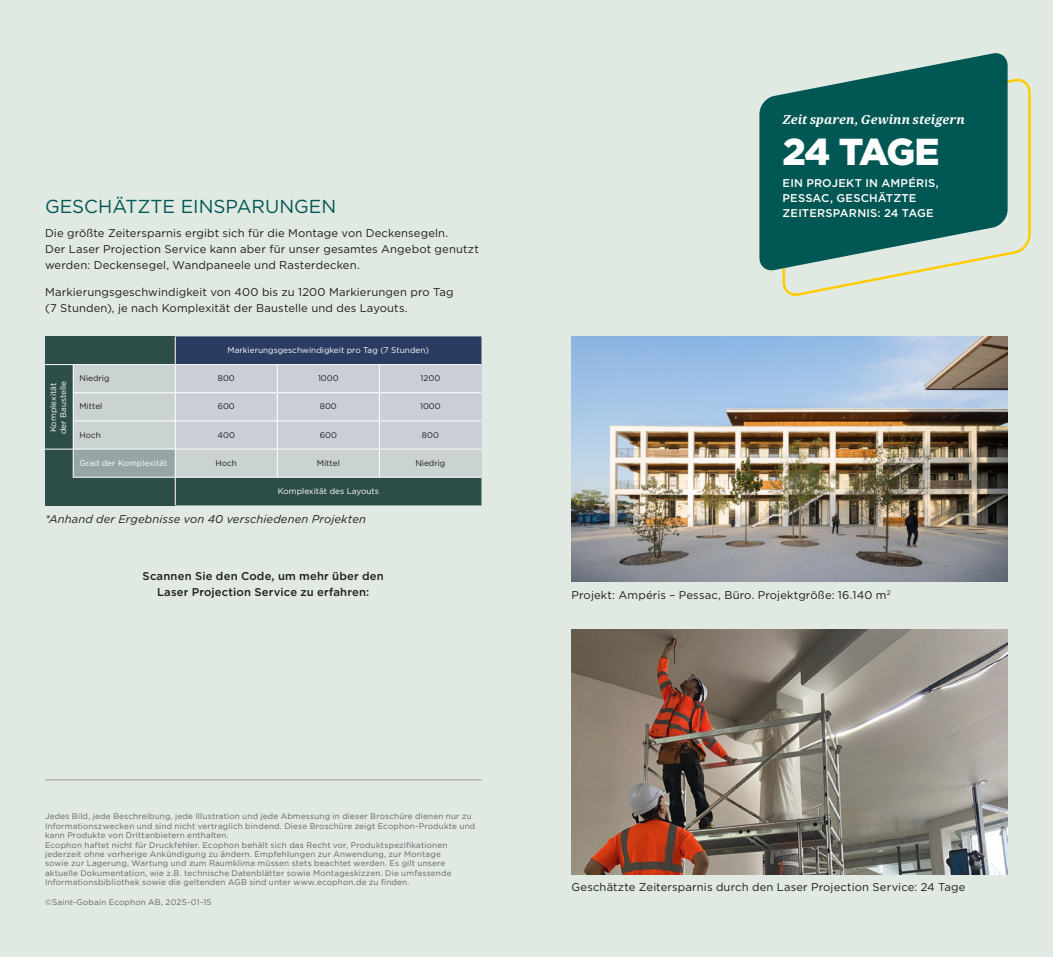
<style>
.page{position:relative;width:1053px;height:957px;background:#fff}
.page>*{position:absolute;margin:0;border:0;box-sizing:border-box;transform-origin:0 0}
.Headline_1{font:900 37.5px "Gotham";letter-spacing:-.055em;color:#fff}
.Sub_headline_2{font:18.75px "Gotham";color:#005753}
.Captions___Quotes{font:italic 700 12.5px "Noto Serif";letter-spacing:.01em;color:#fff}
.Body_copy{font:11.25px/16.2px "Gotham";letter-spacing:.01em;color:#1d1d1b}
.Info_text_9_pt{font:11.25px "Gotham";letter-spacing:.01em;color:#1d1d1b}
.Body_copy-2{font:500 11.25px/16.2px "Gotham";letter-spacing:.015em;color:#1d1d1b;text-align:center}
.Body_copy-3{font:500 11.25px/15px "Gotham";letter-spacing:.015em;color:#fff}
.Body_copy-4{font:italic 11.25px "Gotham";letter-spacing:.01em;color:#1d1d1b}
.t1{font:8.25px/9.9px "Gotham";color:#fff}
.t2{font:8.25px "Gotham";color:#1d1d1b}
.Disclaimer_text{font:8.12px/9.4px "Gotham";letter-spacing:.025em;color:#646363}
</style>
<div class="page">
<div style="left:0;top:0;width:1052px;height:957px;background:#e1e9e3"></div>
<img style="left:572px;top:336px;width:435px;height:246px">
<img style="left:572px;top:629px;width:435px;height:245px">
<hr style="left:45px;top:779px;width:436px;height:1px;background:#9d9d9c">
<div style="left:45px;top:364px;width:28px;height:141px;background:#2d4d49"></div>
<div style="left:73px;top:477px;width:102px;height:28px;background:#2d4d49"></div>
<div style="left:176px;top:478px;width:305px;height:27px;background:#2d4d49"></div>
<div style="left:45px;top:336px;width:130px;height:28px;background:#2d4d49"></div>
<div style="left:176px;top:336px;width:305px;height:28px;background:#2a3c61"></div>
<hr style="left:175px;top:336px;width:1px;height:169px;background:#fff">
<hr style="left:45px;top:364px;width:436px;height:1px;background:#fff">
<hr style="left:45px;top:449px;width:436px;height:1px;background:#fff">
<svg style="left:72px;top:364px;width:409px;height:114px;background:#c9cfd3"></svg>
<svg style="left:782px;top:79px;width:249px;height:217px"></svg>
<svg style="left:759px;top:53px;width:248px;height:219px;fill:#005753"></svg>
<p class="Sub_headline_2" style="left:45px;top:195px;width:293px">GESCHÄTZTE EINSPARUNGEN</p>
<p class="Body_copy" style="left:45px;top:224px;width:435px">Die größte Zeitersparnis ergibt sich für die Montage von Deckensegeln.<br>Der Laser Projection Service kann aber für unser gesamtes Angebot genutzt werden: Deckensegel, Wandpaneele und Rasterdecken.</p>
<p class="Body_copy" style="left:45px;top:284px;width:410px">Markierungsgeschwindigkeit von 400 bis zu 1200 Markierungen pro Tag (7 Stunden), je nach Komplexität der Baustelle und des Layouts.</p>
<p class="t1" style="left:48px;top:434px;width:55px;rotate:-90deg">Komplexität der Baustelle</p>
<p class="t2" style="left:79px;top:373px;width:32px">Niedrig</p>
<p class="t2" style="left:79px;top:401px;width:24px">Mittel</p>
<p class="t2" style="left:79px;top:429px;width:23px">Hoch</p>
<p class="t1" style="left:79px;top:457px;width:89px">Grad der Komplexität</p>
<p class="t1" style="left:228px;top:345px;width:203px">Markierungsgeschwindigkeit pro Tag (7 Stunden)</p>
<p class="t2" style="left:218px;top:373px;width:18px">800</p>
<p class="t2" style="left:318px;top:373px;width:22px">1000</p>
<p class="t2" style="left:420px;top:373px;width:21px">1200</p>
<p class="t2" style="left:218px;top:401px;width:19px">600</p>
<p class="t2" style="left:320px;top:401px;width:18px">800</p>
<p class="t2" style="left:420px;top:401px;width:22px">1000</p>
<p class="t2" style="left:218px;top:429px;width:19px">400</p>
<p class="t2" style="left:320px;top:429px;width:19px">600</p>
<p class="t2" style="left:422px;top:429px;width:18px">800</p>
<p class="t2" style="left:215px;top:457px;width:23px">Hoch</p>
<p class="t2" style="left:317px;top:457px;width:24px">Mittel</p>
<p class="t1" style="left:278px;top:486px;width:103px">Komplexität des Layouts</p>
<p class="t2" style="left:415px;top:457px;width:32px">Niedrig</p>
<p class="Body_copy-4" style="left:45px;top:513px;width:322px">*Anhand der Ergebnisse von 40 verschiedenen Projekten</p>
<p class="Body_copy-2" style="left:143px;top:568px;width:243px">Scannen Sie den Code, um mehr über den<br>Laser Projection Service zu erfahren:</p>
<p class="Disclaimer_text" style="left:45px;top:811px;width:432px">Jedes Bild, jede Beschreibung, jede Illustration und jede Abmessung in dieser Broschüre dienen nur zu<br>Informationszwecken und sind nicht vertraglich bindend. Diese Broschüre zeigt Ecophon-Produkte und kann Produkte von Drittanbietern enthalten.</p>
<p class="Disclaimer_text" style="left:45px;top:840px;width:408px">Ecophon haftet nicht für Druckfehler. Ecophon behält sich das Recht vor, Produktspezifikationen jederzeit ohne vorherige Ankündigung zu ändern. Empfehlungen zur Anwendung, zur Montage sowie zur Lagerung, Wartung und zum Raumklima müssen stets beachtet werden. Es gilt unsere aktuelle Dokumentation, wie z.B. technische Datenblätter sowie Montageskizzen. Die umfassende Informationsbibliothek sowie die geltenden AGB sind unter www.ecophon.de zu finden.</p>
<p class="Disclaimer_text" style="left:45px;top:897px;width:168px">©Saint-Gobain Ecophon AB, 2025-01-15</p>
<p class="Captions___Quotes" style="left:782px;top:111px;width:184px">Zeit sparen, Gewinn steigern</p>
<p class="Headline_1" style="left:782px;top:125px;width:158px">24 TAGE</p>
<p class="Body_copy-3" style="left:782px;top:175px;width:158px">EIN PROJEKT IN AMPÉRIS,<br>PESSAC, GESCHÄTZTE<br>ZEITERSPARNIS: 24 TAGE</p>
<p class="Info_text_9_pt" style="left:571px;top:587px;width:320px">Projekt: Ampéris – Pessac, Büro. Projektgröße: 16.140 m<sup>2</sup></p>
<p class="Info_text_9_pt" style="left:571px;top:880px;width:395px">Geschätzte Zeitersparnis durch den Laser Projection Service: 24 Tage</p>
</div>
